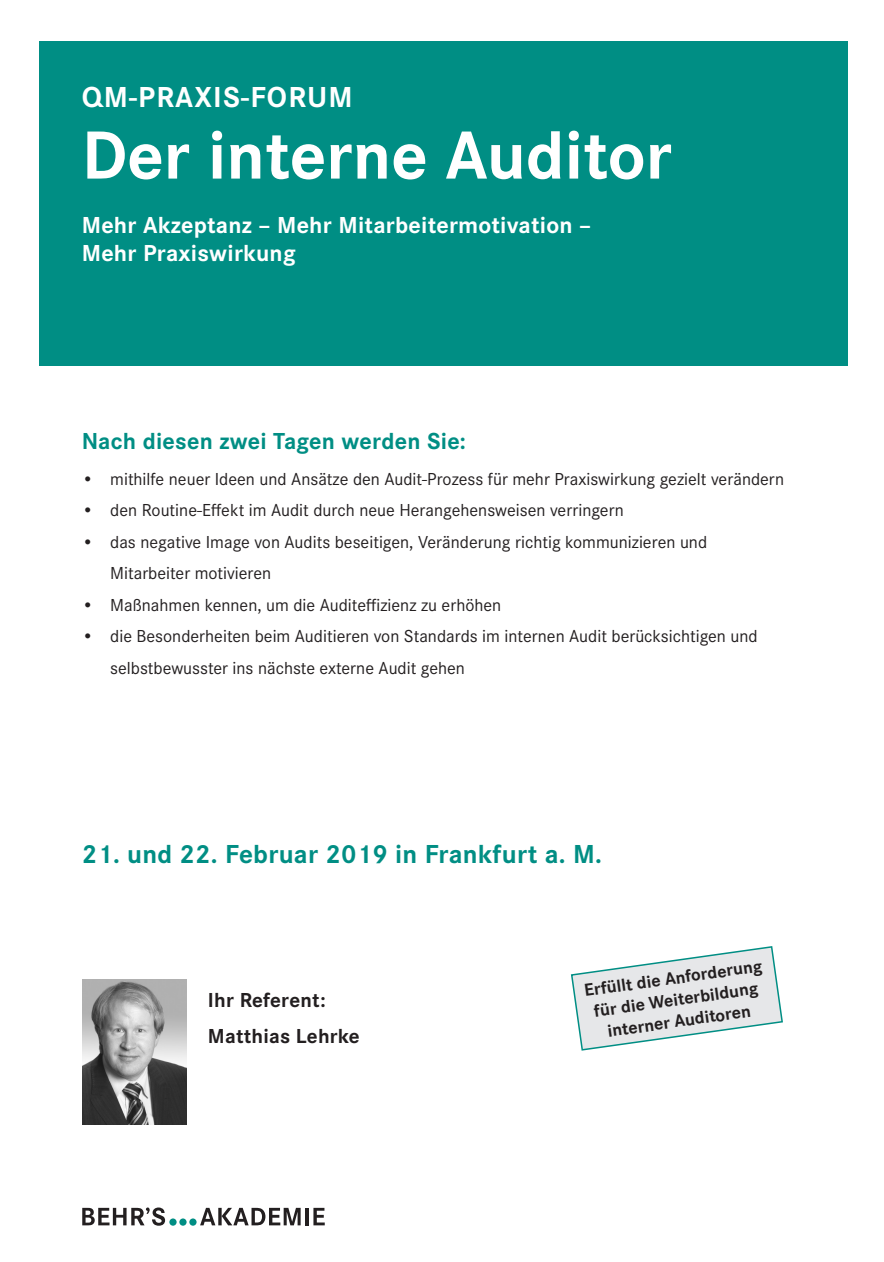
<style>
.page{position:relative;width:884px;height:1262px;background:#fff}
.page>*{position:absolute;margin:0;border:0;box-sizing:border-box;transform-origin:0 0}
.Cover___Titel___32pt{font:700 70.5px "Corporate S";color:#fff}
.Cover___Dachtitel_20{font:700 30px "Corporate S";letter-spacing:.04em;color:#fff}
.Cover___Datum___18pt{font:700 27px "Corporate S";letter-spacing:.01em;color:#008e84}
.Cover___Untertitel{font:700 24px/28.5px "Corporate S";letter-spacing:.01em;color:#fff}
.Cover_Aufzählung_Übe{font:700 24px "Corporate S";letter-spacing:.01em;color:#008e84}
.Cover___Datum___18pt-2{font:700 21px "Corporate S";letter-spacing:.01em;color:#231f20}
.t1{font:18px/31.5px "Corporate S";color:#231f20}
.t2{font:700 18px "Corporate S";color:#231f20}
</style>
<div class="page">
<svg style="left:82px;top:1207px;width:83px;height:18px"></svg>
<div style="left:169px;top:1218px;width:7px;height:7px;background:#008e84;border-radius:50%"></div>
<div style="left:179px;top:1218px;width:7px;height:7px;background:#008e84;border-radius:50%"></div>
<div style="left:189px;top:1218px;width:7px;height:7px;background:#008e84;border-radius:50%"></div>
<svg style="left:200px;top:1207px;width:100px;height:18px"></svg>
<hr style="left:305px;top:1207px;width:3px;height:18px;background:#231f20">
<svg style="left:313px;top:1207px;width:11px;height:18px"></svg>
<div style="left:39px;top:41px;width:808px;height:324px;background:#008e84"></div>
<img style="left:82px;top:979px;width:104px;height:145px">
<svg style="left:570px;top:946px;width:213px;height:105px"></svg>
<p class="Cover___Dachtitel_20" style="left:82px;top:79px;width:272px">QM-PRAXIS-FORUM</p>
<p class="Cover___Titel___32pt" style="left:82px;top:115px;width:591px">Der interne Auditor</p>
<p class="Cover___Untertitel" style="left:82px;top:211px;width:510px">Mehr Akzeptanz – Mehr Mitarbeitermotivation –<br>Mehr Praxiswirkung</p>
<p class="Cover_Aufzählung_Übe" style="left:82px;top:427px;width:385px">Nach diesen zwei Tagen werden Sie:</p>
<p class="t1" style="left:82px;top:463px;width:703px">• mithilfe neuer Ideen und Ansätze den Audit-Prozess für mehr Praxiswirkung gezielt verändern</p>
<p class="t1" style="left:82px;top:494px;width:543px">• den Routine-Effekt im Audit durch neue Herangehensweisen verringern</p>
<p class="t1" style="left:82px;top:526px;width:626px">• das negative Image von Audits beseitigen, Veränderung richtig kommunizieren und</p>
<p class="t1" style="left:110px;top:557px;width:162px">Mitarbeiter motivieren</p>
<p class="t1" style="left:82px;top:589px;width:421px">• Maßnahmen kennen, um die Auditeffizienz zu erhöhen</p>
<p class="t1" style="left:110px;top:620px;width:648px;text-indent:-28px">• die Besonderheiten beim Auditieren von Standards im internen Audit berücksichtigen und selbstbewusster ins nächste externe Audit gehen</p>
<p class="Cover___Datum___18pt" style="left:82px;top:838px;width:521px">21. und 22. Februar 2019 in Frankfurt a. M.</p>
<p class="Cover___Datum___18pt-2" style="left:208px;top:987px;width:119px">Ihr Referent:</p>
<p class="Cover___Datum___18pt-2" style="left:208px;top:1023px;width:153px">Matthias Lehrke</p>
<p class="t2" style="left:582px;top:980px;width:181px;rotate:-8deg">Erfüllt die Anforderung</p>
<p class="t2" style="left:592px;top:1000px;width:167px;rotate:-8deg">für die Weiterbildung</p>
<p class="t2" style="left:606px;top:1020px;width:146px;rotate:-8deg">interner Auditoren</p>
</div>
